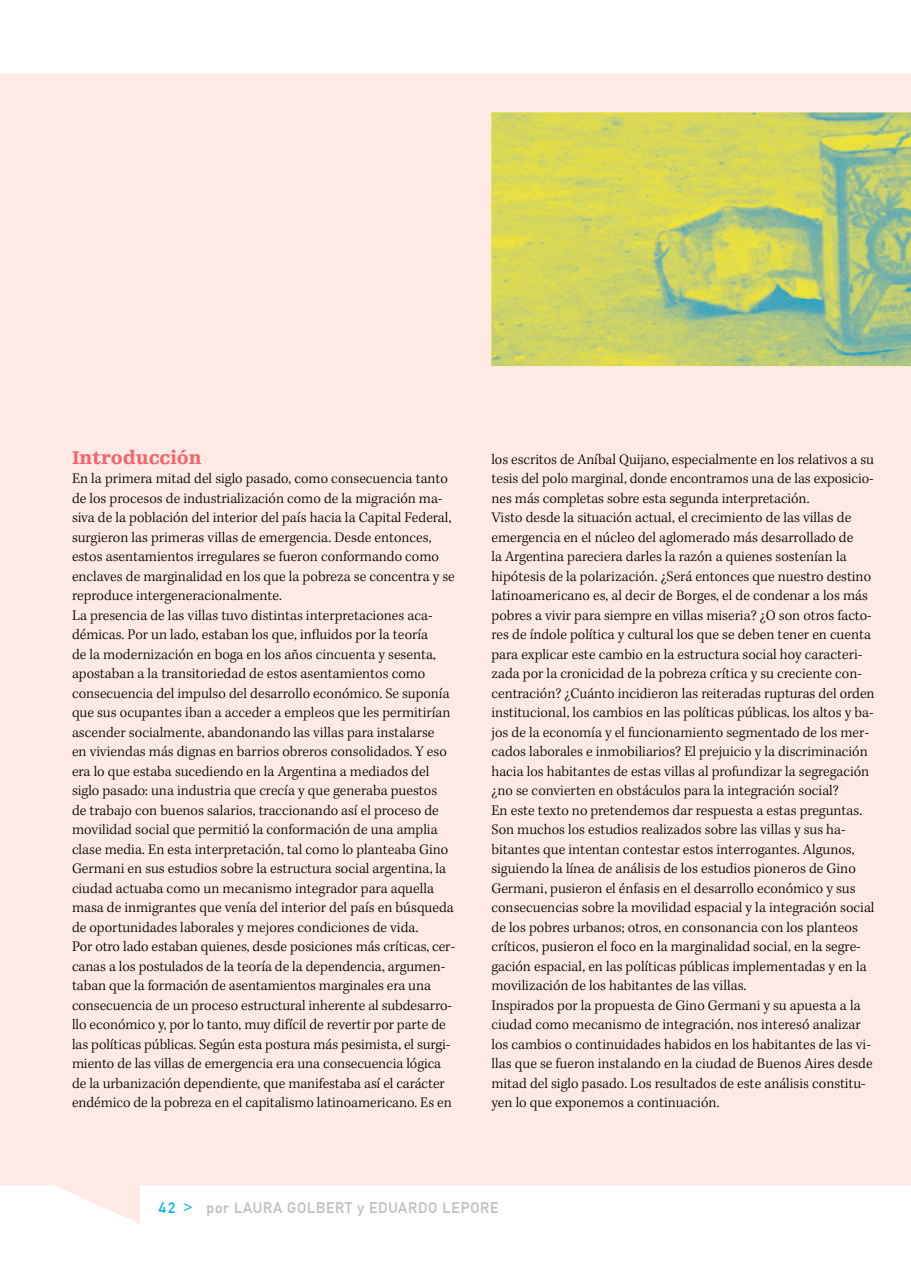
<style>
.page{position:relative;width:911px;height:1263px;background:#fff}
.page>*{position:absolute;margin:0;border:0;box-sizing:border-box;transform-origin:0 0}
.t1{font:900 19.5px "Egyptienne F";color:#f1666b}
.t2{font:300 15px/19.5px "Kepler Std";color:#000}
.t3{font:15px "DIN1451 Mittelschrift";letter-spacing:.05em;color:#bcbec0}
.s1{color:#00b3f0}
</style>
<div class="page">
<div style="left:0;top:73px;width:911px;height:1151px;background:#feeae5"></div>
<img style="left:491px;top:112px;width:420px;height:254px">
<h1 class="t1" style="left:72px;top:446px;width:131px">Introducción</h1>
<p class="t2" style="left:72px;top:469px;width:385px">En la primera mitad del siglo pasado, como consecuencia tanto de los procesos de industrialización como de la migración ma&shy;siva de la población del interior del país hacia la Capital Federal, surgieron las primeras villas de emergencia. Desde entonces, estos asentamientos irregulares se fueron conformando como enclaves de marginalidad en los que la pobreza se concentra y se reproduce intergeneracionalmente.<br>La presencia de las villas tuvo distintas interpretaciones aca&shy;démicas. Por un lado, estaban los que, influidos por la teoría<br>de la modernización en boga en los años cincuenta y sesenta, apostaban a la transitoriedad de estos asentamientos como consecuencia del impulso del desarrollo económico. Se suponía que sus ocupantes iban a acceder a empleos que les permitirían ascender socialmente, abandonando las villas para instalarse<br>en viviendas más dignas en barrios obreros consolidados. Y eso era lo que estaba sucediendo en la Argentina a mediados del siglo pasado: una industria que crecía y que generaba puestos de trabajo con buenos salarios, traccionando así el proceso de movilidad social que permitió la conformación de una amplia clase media. En esta interpretación, tal como lo planteaba Gino Germani en sus estudios sobre la estructura social argentina, la ciudad actuaba como un mecanismo integrador para aquella masa de inmigrantes que venía del interior del país en búsqueda de oportunidades laborales y mejores condiciones de vida.<br>Por otro lado estaban quienes, desde posiciones más críticas, cer&shy;canas a los postulados de la teoría de la dependencia, argumen&shy;taban que la formación de asentamientos marginales era una consecuencia de un proceso estructural inherente al subdesarro&shy;llo económico y, por lo tanto, muy difícil de revertir por parte de las políticas públicas. Según esta postura más pesimista, el surgi&shy;miento de las villas de emergencia era una consecuencia lógica de la urbanización dependiente, que manifestaba así el carácter endémico de la pobreza en el capitalismo latinoamericano. Es en</p>
<p class="t2" style="left:491px;top:450px;width:385px">los escritos de Aníbal Quijano, especialmente en los relativos a su tesis del polo marginal, donde encontramos una de las exposicio&shy;nes más completas sobre esta segunda interpretación.<br>Visto desde la situación actual, el crecimiento de las villas de emergencia en el núcleo del aglomerado más desarrollado de<br>la Argentina pareciera darles la razón a quienes sostenían la hipótesis de la polarización. ¿Será entonces que nuestro destino latinoamericano es, al decir de Borges, el de condenar a los más pobres a vivir para siempre en villas miseria? ¿O son otros facto&shy;res de índole política y cultural los que se deben tener en cuenta para explicar este cambio en la estructura social hoy caracteri&shy;zada por la cronicidad de la pobreza crítica y su creciente con&shy;centración? ¿Cuánto incidieron las reiteradas rupturas del orden institucional, los cambios en las políticas públicas, los altos y ba&shy;jos de la economía y el funcionamiento segmentado de los mer&shy;cados laborales e inmobiliarios? El prejuicio y la discriminación hacia los habitantes de estas villas al profundizar la segregación ¿no se convierten en obstáculos para la integración social?<br>En este texto no pretendemos dar respuesta a estas preguntas.<br>Son muchos los estudios realizados sobre las villas y sus ha&shy;bitantes que intentan contestar estos interrogantes. Algunos, siguiendo la línea de análisis de los estudios pioneros de Gino Germani, pusieron el énfasis en el desarrollo económico y sus consecuencias sobre la movilidad espacial y la integración social de los pobres urbanos; otros, en consonancia con los planteos críticos, pusieron el foco en la marginalidad social, en la segre&shy;gación espacial, en las políticas públicas implementadas y en la movilización de los habitantes de las villas.<br>Inspirados por la propuesta de Gino Germani y su apuesta a la ciudad como mecanismo de integración, nos interesó analizar los cambios o continuidades habidos en los habitantes de las vi&shy;llas que se fueron instalando en la ciudad de Buenos Aires desde mitad del siglo pasado. Los resultados de este análisis constitu&shy;yen lo que exponemos a continuación.</p>
<p class="t3" style="left:159px;top:1199px;width:341px"><span class="s1">42 &gt;</span> POR LAURA GOLBERT Y EDUARDO LEPORE</p>
</div>
